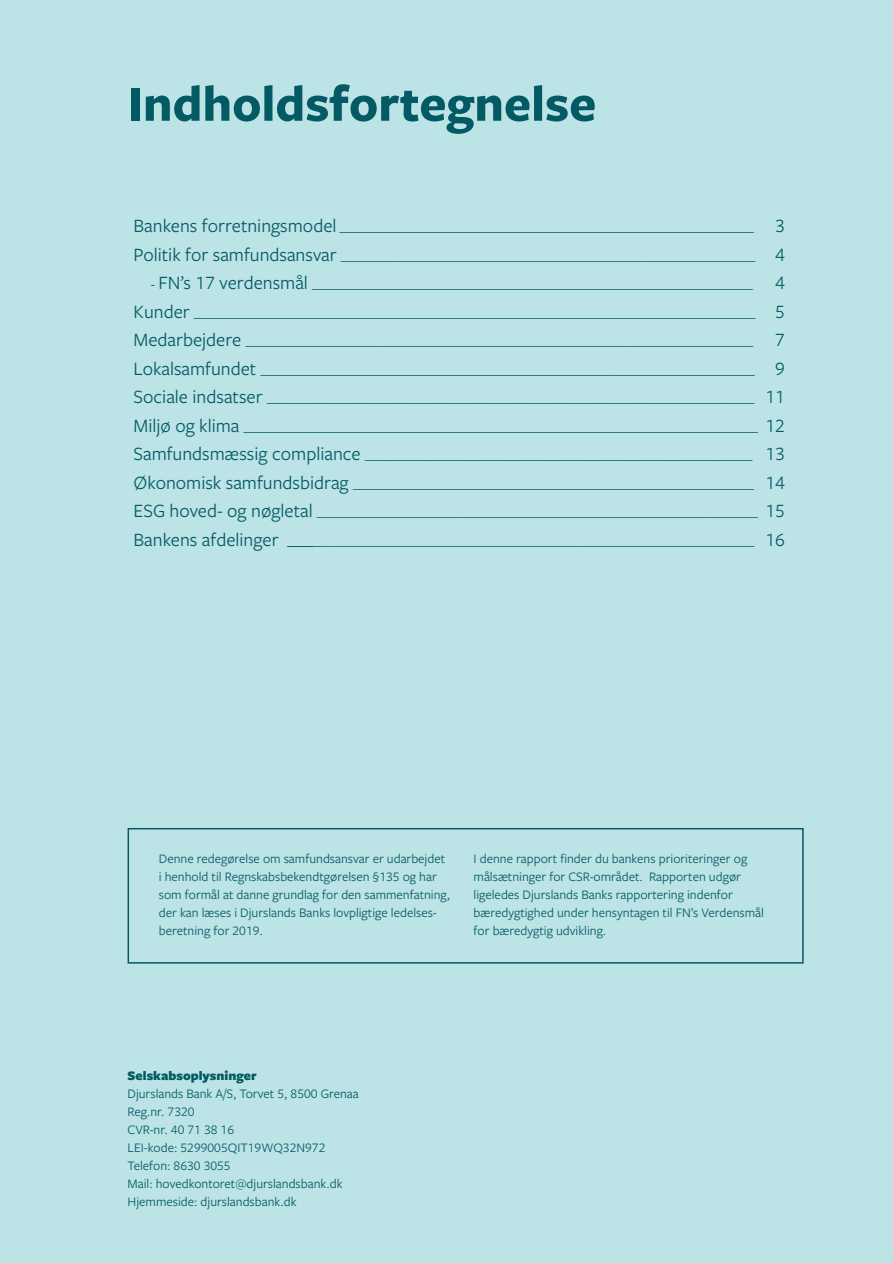
<style>
.page{position:relative;width:893px;height:1263px;background:#bce3e5}
.page>*{position:absolute;margin:0;border:0;box-sizing:border-box;transform-origin:0 0}
.t1{font:700 52.5px "Freight Sans Pro";color:#035a64}
.t2{font:19.5px/28.5px "Freight Sans Pro";color:#035a64;text-align:center}
.t3{font:15px/28.5px "Freight Sans Pro";color:#035a64}
.t4{font:13.5px/18px "Freight Sans Pro";color:#035a64}
.t5{font:900 13.5px "Freight Sans Pro";color:#035a64}
.s1{font-size:19.5px}
</style>
<div class="page">
<div style="left:128px;top:828px;width:676px;height:135px;border:2px solid #035a64"></div>
<h1 class="t1" style="left:128px;top:68px;width:470px">Indholdsfortegnelse</h1>
<p class="t3" style="left:134px;top:212px;width:623px"><span class="s1">Bankens forretningsmodel</span> ______________________________________________________________<br><span class="s1">Politik for samfundsansvar</span> ______________________________________________________________</p>
<p class="t3" style="left:134px;top:269px;width:626px;text-indent:17px">- <span class="s1">FN’s 17 verdensmål</span> __________________________________________________________________ <span class="s1">Kunder</span> ____________________________________________________________________________________ <span class="s1">Medarbejdere</span> ____________________________________________________________________________ <span class="s1">Lokalsamfundet</span> __________________________________________________________________________ <span class="s1">Sociale indsatser</span> _________________________________________________________________________ <span class="s1">Miljø og klima</span> _____________________________________________________________________________ <span class="s1">Samfundsmæssig compliance</span> __________________________________________________________ <span class="s1">Økonomisk samfundsbidrag</span> ____________________________________________________________ <span class="s1">ESG hoved- og nøgletal</span> __________________________________________________________________ <span class="s1">Bankens afdelinger ___</span>__________________________________________________________________</p>
<h2 class="t2" style="left:765px;top:211px;width:21px">3<br>4<br>4<br>5<br>7<br>9<br>11<br>12<br>13<br>14<br>15<br>16</h2>
<p class="t4" style="left:159px;top:849px;width:293px">Denne redegørelse om samfundsansvar er udarbejdet i henhold til Regnskabsbekendtgørelsen §135 og har som formål at danne grundlag for den sammenfatning, der kan læses i Djurslands Banks lovpligtige ledelses&shy;beretning for 2019.</p>
<p class="t4" style="left:474px;top:849px;width:292px">I denne rapport finder du bankens prioriteringer og målsætninger for CSR-området. Rapporten udgør ligeledes Djurslands Banks rapportering indenfor bæredygtighed under hensyntagen til FN’s Verdensmål for bæredygtig udvikling.</p>
<p class="t5" style="left:128px;top:1066px;width:131px">Selskabsoplysninger</p>
<p class="t4" style="left:128px;top:1084px;width:233px">Djurslands Bank A/S, Torvet 5, 8500 Grenaa<br>Reg.nr. 7320<br>CVR-nr. 40 71 38 16<br>LEI-kode: 5299005QIT19WQ32N972<br>Telefon: 8630 3055<br>Mail: hovedkontoret@djurslandsbank.dk<br>Hjemmeside: djurslandsbank.dk</p>
</div>
